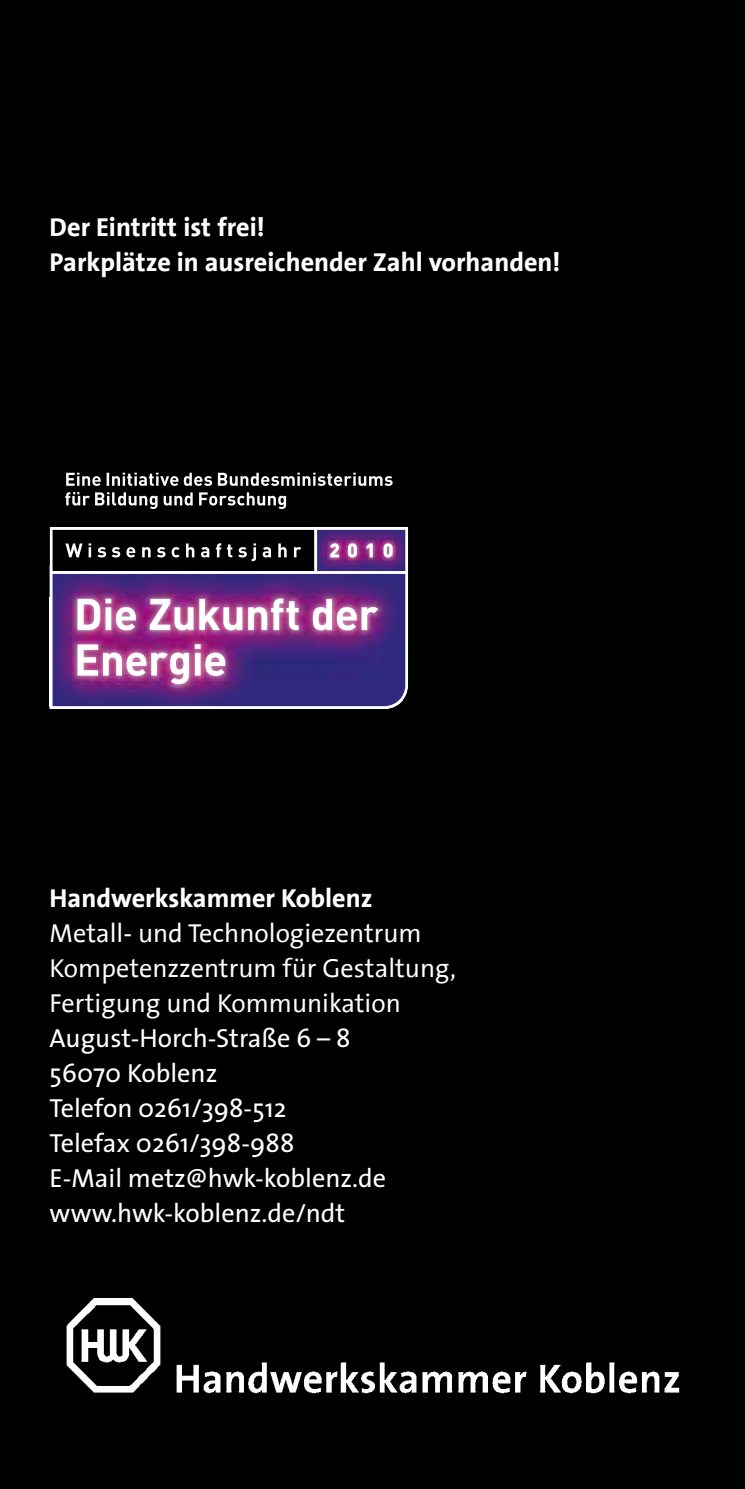
<style>
.page{position:relative;width:745px;height:1489px;background:#fff}
.page>*{position:absolute;margin:0;border:0;box-sizing:border-box;transform-origin:0 0}
.t1{font:26.25px/35px "The Sans";color:#fff}
.t2{font:26.25px/35px "The Sans Office";color:#fff}
.t3{font:700 26.25px/35px "The Sans Office";color:#fff}
</style>
<div class="page">
<div style="left:0;top:0;width:744px;height:1488px;background:#000"></div>
<img style="left:66px;top:1298px;width:614px;height:96px">
<svg style="left:50px;top:527px;width:358px;height:182px;background:#6f4a83"></svg>
<svg style="left:65px;top:492px;width:221px;height:17px"></svg>
<svg style="left:66px;top:472px;width:326px;height:14px"></svg>
<p class="t3" style="left:50px;top:211px;width:512px">Der Eintritt ist frei!<br>Parkplätze in ausreichender Zahl vorhanden!</p>
<p class="t3" style="left:50px;top:881px;width:324px">Handwerkskammer Koblenz</p>
<p class="t2" style="left:50px;top:917px;width:408px">Metall- und Technologiezentrum<br>Kompetenzzentrum für Gestaltung,<br>Fertigung und Kommunikation</p>
<p class="t1" style="left:50px;top:1021px;width:338px">August-Horch-Straße 6 – 8<br>56070 Koblenz<br>Telefon 0261/398-512<br>Telefax 0261/398-988<br>E-Mail metz@hwk-koblenz.de www.hwk-koblenz.de/ndt</p>
</div>
